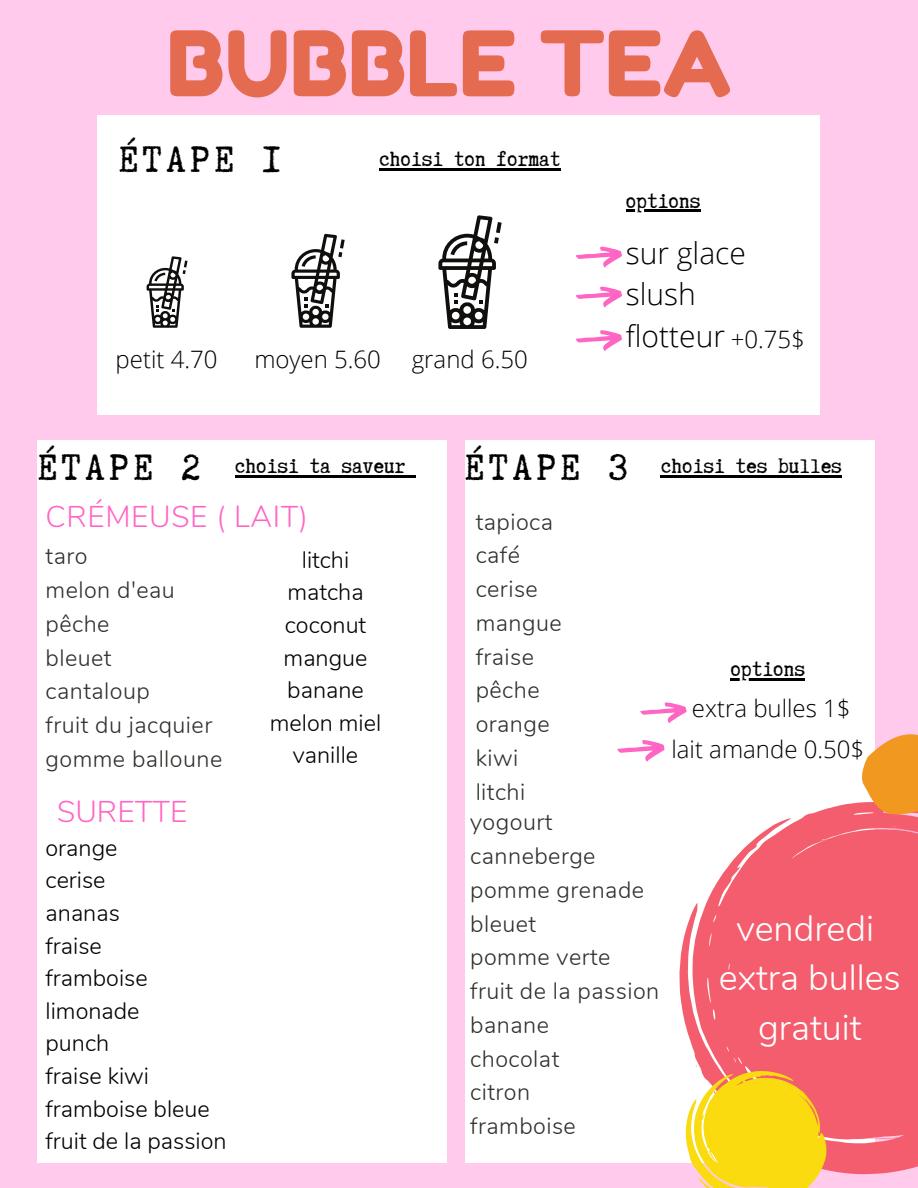
<style>
.page{position:relative;width:918px;height:1188px;background:#ffcaeb}
.page>*{position:absolute;margin:0;border:0;box-sizing:border-box;transform-origin:0 0}
.t1{font:90px "Fredoka One";color:#e56b50}
.t2{font:43.8px "Truetypewriter Polygl OTT";letter-spacing:.1em;color:#000}
.t3{font:300 36px/49.5px "Nunito";color:#fff;text-align:center}
.t4{font:300 30px/41.7px "Open Sans";color:#000}
.t5{font:300 30px "Nunito";letter-spacing:.02em;color:#ff66c4}
.t6{font:300 30px "Nunito";color:#ff66c4}
.t7{font:24px "Truetypewriter Polygl OTT";color:#000}
.t8{font:300 24px/40.8px "Open Sans";color:#000;text-align:center}
.t9{font:300 23.4px/33.8px "Nunito";letter-spacing:.02em;color:#2f2f2c}
.t10{font:300 23.4px/32.7px "Nunito";color:#000}
.s1{font-size:24px}
.s2{font-size:43.8px}
</style>
<div class="page">
<div style="left:98px;top:115px;width:722px;height:299px;background:#fff"></div>
<svg style="left:147px;top:256px;width:40px;height:72px"></svg>
<svg style="left:291px;top:234px;width:53px;height:94px"></svg>
<svg style="left:438px;top:215px;width:63px;height:114px"></svg>
<svg style="left:576px;top:246px;width:46px;height:22px"></svg>
<svg style="left:576px;top:286px;width:46px;height:22px"></svg>
<svg style="left:576px;top:330px;width:46px;height:21px"></svg>
<div style="left:38px;top:440px;width:409px;height:723px;background:#fff"></div>
<div style="left:465px;top:440px;width:409px;height:723px;background:#fff"></div>
<svg style="left:640px;top:702px;width:47px;height:21px"></svg>
<svg style="left:617px;top:740px;width:48px;height:22px"></svg>
<svg style="left:679px;top:802px;width:239px;height:372px;fill:#f35d6d"></svg>
<svg style="left:868px;top:828px;width:50px;height:7px"></svg>
<svg style="left:858px;top:727px;width:60px;height:90px"></svg>
<svg style="left:686px;top:1064px;width:140px;height:124px"></svg>
<hr style="left:379px;top:168px;width:181px;height:2px;background:#000">
<hr style="left:626px;top:210px;width:75px;height:2px;background:#000">
<hr style="left:235px;top:475px;width:171px;height:3px;background:#000">
<svg style="left:406px;top:475px;width:10px;height:3px"></svg>
<hr style="left:661px;top:475px;width:181px;height:3px;background:#000">
<hr style="left:731px;top:678px;width:74px;height:2px;background:#000">
<h1 class="t1" style="left:167px;top:9px;width:566px">BUBBLE TEA</h1>
<h2 class="t2" style="left:119px;top:137px;width:164px">ÉTAPE 1</h2>
<p class="t7" style="left:379px;top:147px;width:183px">choisi ton format</p>
<p class="t8" style="left:116px;top:338px;width:103px">petit 4.70</p>
<p class="t8" style="left:254px;top:338px;width:128px">moyen 5.60</p>
<p class="t8" style="left:412px;top:338px;width:118px">grand 6.50</p>
<p class="t7" style="left:626px;top:188px;width:76px">options</p>
<p class="t4" style="left:626px;top:231px;width:181px">sur glace slush<br>flotteur <span class="s1">+0.75$</span></p>
<p class="t7" style="left:38px;top:454px;width:369px"><span class="s2">ÉTAPE 2</span> choisi ta saveur</p>
<p class="t5" style="left:46px;top:497px;width:264px">CRÉMEUSE ( LAIT)</p>
<p class="t9" style="left:46px;top:540px;width:178px">taro<br>melon d'eau pêche<br>bleuet<br>cantaloup<br>fruit du jacquier gomme balloune</p>
<p class="t10" style="left:270px;top:544px;width:113px;text-align:center">litchi matcha coconut mangue banane melon miel vanille</p>
<p class="t6" style="left:57px;top:792px;width:132px">SURETTE</p>
<p class="t10" style="left:46px;top:832px;width:183px">orange<br>cerise<br>ananas<br>fraise<br>framboise limonade<br>punch<br>fraise kiwi framboise bleue fruit de la passion</p>
<p class="t7" style="left:465px;top:454px;width:379px"><span class="s2">ÉTAPE 3</span> choisi tes bulles</p>
<p class="t9" style="left:476px;top:505px;width:88px">tapioca café cerise mangue fraise pêche orange kiwi litchi</p>
<p class="t9" style="left:470px;top:806px;width:191px">yogourt canneberge pomme grenade bleuet<br>pomme verte<br>fruit de la passion banane<br>chocolat<br>citron<br>framboise</p>
<p class="t7" style="left:731px;top:656px;width:76px">options</p>
<p class="t8" style="left:672px;top:687px;width:194px">extra bulles 1$ lait amande 0.50$</p>
<h3 class="t3" style="left:719px;top:904px;width:184px">vendredi extra bulles gratuit</h3>
</div>
